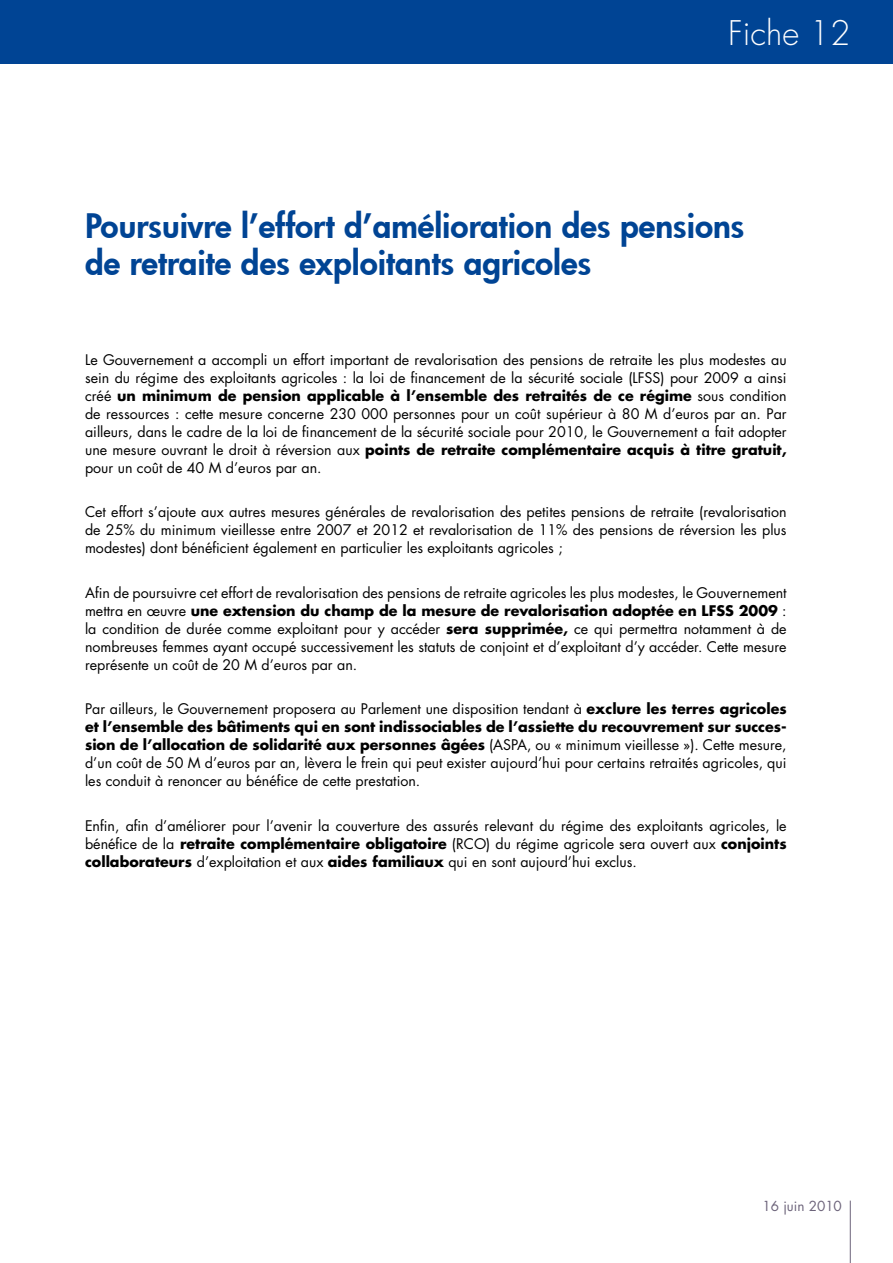
<style>
.page{position:relative;width:893px;height:1263px;background:#fff}
.page>*{position:absolute;margin:0;border:0;box-sizing:border-box;transform-origin:0 0}
.t1{font:33px/37.5px "Futura Hv";color:#004494}
.t2{font:300 33px "Futura";color:#fff}
.t3{font:14.25px/18px "Futura";color:#000;text-align:justify}
.t4{font:13.5px "Futura";color:#6c637a}
.s1{font-weight:700}
</style>
<div class="page">
<hr style="left:850px;top:1200px;width:1px;height:63px;background:#6c637a">
<div style="left:0;top:0;width:893px;height:64px;background:#004494"></div>
<h1 class="t2" style="left:728px;top:11px;width:124px">Fiche 12</h1>
<h1 class="t1" style="left:85px;top:206px;width:661px">Poursuivre l’effort d’amélioration des pensions de retraite des exploitants agricoles</h1>
<p class="t3" style="left:85px;top:350px;width:703px">Le Gouvernement a accompli un effort important de revalorisation des pensions de retraite les plus modestes au sein du régime des exploitants agricoles : la loi de financement de la sécurité sociale (LFSS) pour 2009 a ainsi créé <span class="s1">un minimum de pension applicable à l’ensemble des retraités de ce régime</span> sous condition de ressources : cette mesure concerne 230 000 personnes pour un coût supérieur à 80 M d’euros par an. Par ailleurs, dans le cadre de la loi de financement de la sécurité sociale pour 2010, le Gouvernement a fait adopter une mesure ouvrant le droit à réversion aux <span class="s1">points de retraite complémentaire acquis à titre gratuit, </span>pour un coût de 40 M d’euros par an.</p>
<p class="t3" style="left:85px;top:503px;width:703px">Cet effort s’ajoute aux autres mesures générales de revalorisation des petites pensions de retraite (revalorisation de 25% du minimum vieillesse entre 2007 et 2012 et revalorisation de 11% des pensions de réversion les plus modestes) dont bénéficient également en particulier les exploitants agricoles ;</p>
<p class="t3" style="left:85px;top:583px;width:703px">Afin de poursuivre cet effort de revalorisation des pensions de retraite agricoles les plus modestes, le Gouvernement mettra en œuvre <span class="s1">une extension du champ de la mesure de revalorisation adoptée en LFSS 2009</span> : la condition de durée comme exploitant pour y accéder <span class="s1">sera supprimée,</span> ce qui permettra notamment à de nombreuses femmes ayant occupé successivement les statuts de conjoint et d’exploitant d’y accéder. Cette mesure représente un coût de 20 M d’euros par an.</p>
<p class="t3" style="left:85px;top:700px;width:703px">Par ailleurs, le Gouvernement proposera au Parlement une disposition tendant à <span class="s1">exclure les terres agricoles et l’ensemble des bâtiments qui en sont indissociables de l’assiette du recouvrement sur succes&shy;sion de l’allocation de solidarité aux personnes âgées</span> (ASPA, ou « minimum vieillesse »). Cette mesure, d’un coût de 50 M d’euros par an, lèvera le frein qui peut exister aujourd’hui pour certains retraités agricoles, qui les conduit à renoncer au bénéfice de cette prestation.</p>
<p class="t3" style="left:85px;top:816px;width:703px">Enfin, afin d’améliorer pour l’avenir la couverture des assurés relevant du régime des exploitants agricoles, le bénéfice de la <span class="s1">retraite complémentaire obligatoire</span> (RCO) du régime agricole sera ouvert aux <span class="s1">conjoints collaborateurs</span> d’exploitation et aux <span class="s1">aides familiaux</span> qui en sont aujourd’hui exclus.</p>
<p class="t4" style="left:763px;top:1197px;width:81px">16 juin 2010</p>
</div>
